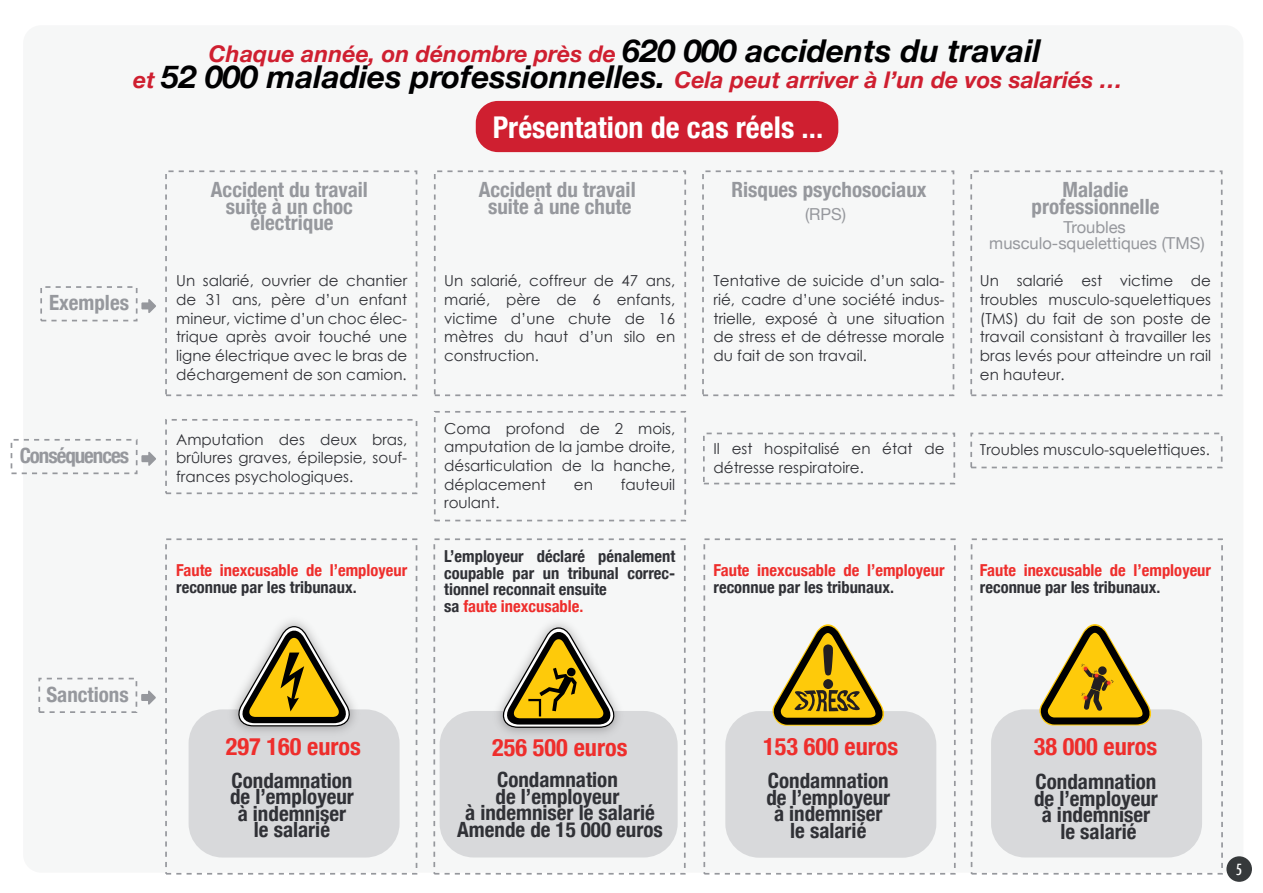
<style>
.page{position:relative;width:1263px;height:893px;background:#fff}
.page>*{position:absolute;margin:0;border:0;box-sizing:border-box;transform-origin:0 0}
.t1{font:700 condensed 30px "Helvetica Neue";color:#fff}
.t2{font:700 condensed 24.3px "Helvetica Neue";color:#ee2e2c}
.t3{font:italic 700 22.95px/26.2px "Helvetica Neue";color:#cf1f30;text-align:center}
.t4{font:700 condensed 21px/16.5px "Helvetica Neue";color:#303136;text-align:center}
.t5{font:700 condensed 21px/16.5px "Helvetica Neue";color:#96989d;text-align:center}
.t6{font:700 condensed 21px "Helvetica Neue";letter-spacing:-.05em;color:#96989d}
.t7{font:700 condensed 16.5px/16.5px "Helvetica Neue";color:#303136}
.t8{font:700 condensed 16.5px "Helvetica Neue";color:#ee2e2c}
.t9{font:16.5px/16.5px "Helvetica Neue";color:#96989d;text-align:center}
.t10{font:15.15px/18.8px "Century Gothic";color:#303136;text-align:justify}
.t11{font:500 condensed 15px "Futura";color:#fff}
.s1{font-size:31.5px;color:#000001}
.s2{color:#ee2e2c}
</style>
<div class="page">
<div style="left:23px;top:25px;width:1220px;height:848px;background:#f6f7f7;border-radius:18px"></div>
<div style="left:1226px;top:856px;width:26px;height:26px;background:#36393b;border-radius:50%"></div>
<div style="left:189px;top:709px;width:211px;height:148px;background:#d8d9db;border-radius:34px"></div>
<div style="left:725px;top:711px;width:211px;height:147px;background:#d8d9db;border-radius:34px"></div>
<div style="left:991px;top:709px;width:211px;height:148px;background:#d8d9db;border-radius:34px"></div>
<div style="left:440px;top:711px;width:238px;height:146px;background:#d8d9db;border-radius:34px"></div>
<div style="left:476px;top:101px;width:362px;height:51px;background:#cf1f30;border-radius:22px"></div>
<div style="left:165px;top:170px;width:252px;height:226px;border:2px dashed #96989d"></div>
<div style="left:165px;top:538px;width:252px;height:337px;border:2px dashed #96989d"></div>
<div style="left:433px;top:538px;width:253px;height:337px;border:2px dashed #96989d"></div>
<div style="left:703px;top:538px;width:253px;height:337px;border:2px dashed #96989d"></div>
<div style="left:971px;top:538px;width:252px;height:337px;border:2px dashed #96989d"></div>
<div style="left:165px;top:419px;width:252px;height:75px;border:2px dashed #96989d"></div>
<div style="left:703px;top:433px;width:252px;height:51px;border:2px dashed #96989d"></div>
<div style="left:970px;top:433px;width:252px;height:35px;border:2px dashed #96989d"></div>
<div style="left:434px;top:411px;width:252px;height:110px;border:2px dashed #96989d"></div>
<div style="left:434px;top:170px;width:252px;height:226px;border:2px dashed #96989d"></div>
<div style="left:702px;top:170px;width:252px;height:226px;border:2px dashed #96989d"></div>
<div style="left:970px;top:170px;width:252px;height:226px;border:2px dashed #96989d"></div>
<svg style="left:141px;top:691px;width:15px;height:14px"></svg>
<div style="left:38px;top:678px;width:99px;height:35px;border:2px dashed #96989d"></div>
<svg style="left:141px;top:452px;width:15px;height:14px"></svg>
<div style="left:11px;top:439px;width:127px;height:35px;border:2px dashed #96989d"></div>
<svg style="left:141px;top:299px;width:15px;height:14px"></svg>
<div style="left:40px;top:286px;width:98px;height:35px;border:2px dashed #96989d"></div>
<svg style="left:1038px;top:624px;width:114px;height:101px"></svg>
<svg style="left:772px;top:624px;width:112px;height:102px"></svg>
<img style="left:224px;top:621px;width:140px;height:111px">
<svg style="left:237px;top:626px;width:114px;height:100px"></svg>
<svg style="left:502px;top:627px;width:113px;height:101px"></svg>
<h3 class="t3" style="left:133px;top:40px;width:991px">Chaque année, on dénombre près de <span class="s1">620 000 accidents du travail<br></span>et <span class="s1">52 000 maladies professionnelles.</span> Cela peut arriver à l’un de vos salariés …</h3>
<h1 class="t1" style="left:493px;top:111px;width:332px">Présentation de cas réels ...</h1>
<h3 class="t5" style="left:49px;top:294px;width:82px">Exemples</h3>
<h3 class="t6" style="left:20px;top:444px;width:111px">Conséquences</h3>
<h3 class="t5" style="left:211px;top:181px;width:158px">Accident du travail suite à un choc électrique</h3>
<h3 class="t5" style="left:479px;top:181px;width:158px">Accident du travail suite à une chute</h3>
<h3 class="t5" style="left:731px;top:181px;width:197px">Risques psychosociaux</h3>
<h3 class="t5" style="left:1031px;top:181px;width:129px">Maladie professionnelle</h3>
<p class="t9" style="left:805px;top:207px;width:43px">(RPS)</p>
<p class="t9" style="left:989px;top:220px;width:217px">Troubles musculo-squelettiques (TMS)</p>
<p class="t10" style="left:176px;top:273px;width:233px">Un salarié, ouvrier de chantier de 31 ans, père d’un enfant mineur, victime d’un choc élec&shy;trique après avoir touché une ligne électrique avec le bras de déchargement de son camion.</p>
<p class="t10" style="left:176px;top:431px;width:233px">Amputation des deux bras, brûlures graves, épilepsie, souf&shy;frances psychologiques.</p>
<p class="t8" style="left:176px;top:561px;width:233px">Faute inexcusable de l’employeur</p>
<p class="t7" style="left:176px;top:578px;width:182px">reconnue par les tribunaux.</p>
<p class="t10" style="left:444px;top:273px;width:233px">Un salarié, coffreur de 47 ans, marié, père de 6 enfants, victime d’une chute de 16 mètres du haut d’un silo en construction.</p>
<p class="t10" style="left:444px;top:420px;width:233px">Coma profond de 2 mois, amputation de la jambe droite, désarticulation de la hanche, déplacement</p>
<p class="t10" style="left:574px;top:476px;width:21px">en</p>
<p class="t10" style="left:621px;top:476px;width:56px">fauteuil</p>
<p class="t10" style="left:444px;top:495px;width:57px">roulant.</p>
<p class="t7" style="left:444px;top:548px;width:233px">L’employeur déclaré pénalement coupable par un tribunal correc&shy;tionnel reconnait ensuite<br>sa <span class="s2">faute inexcusable.</span></p>
<p class="t10" style="left:713px;top:272px;width:233px">Tentative de suicide d’un sala&shy;rié, cadre d’une société indus&shy;trielle, exposé à une situation de stress et de détresse morale du fait de son travail.</p>
<p class="t10" style="left:980px;top:273px;width:233px">Un salarié est victime de troubles musculo-squelettiques (TMS) du fait de son poste de travail consistant à travailler les bras levés pour atteindre un rail en hauteur.</p>
<p class="t10" style="left:713px;top:441px;width:233px">Il est hospitalisé en état de détresse respiratoire.</p>
<p class="t10" style="left:980px;top:441px;width:231px">Troubles musculo-squelettiques.</p>
<p class="t8" style="left:713px;top:561px;width:233px">Faute inexcusable de l’employeur</p>
<p class="t7" style="left:713px;top:578px;width:182px">reconnue par les tribunaux.</p>
<p class="t8" style="left:980px;top:561px;width:233px">Faute inexcusable de l’employeur</p>
<p class="t7" style="left:980px;top:578px;width:182px">reconnue par les tribunaux.</p>
<h3 class="t5" style="left:46px;top:686px;width:84px">Sanctions</h3>
<h2 class="t2" style="left:226px;top:733px;width:137px">297 160 euros</h2>
<h3 class="t4" style="left:230px;top:772px;width:125px">Condamnation de l’employeur à indemniser le salarié</h3>
<h2 class="t2" style="left:492px;top:734px;width:137px">256 500 euros</h2>
<h3 class="t4" style="left:457px;top:771px;width:207px">Condamnation<br>de l’employeur<br>à indemniser le salarié<br>Amende de 15 000 euros</h3>
<h2 class="t2" style="left:763px;top:733px;width:137px">153 600 euros</h2>
<h3 class="t4" style="left:766px;top:772px;width:125px">Condamnation de l’employeur à indemniser le salarié</h3>
<h2 class="t2" style="left:1034px;top:733px;width:125px">38 000 euros</h2>
<h3 class="t4" style="left:1034px;top:773px;width:125px">Condamnation de l’employeur à indemniser le salarié</h3>
<p class="t11" style="left:1236px;top:860px;width:8px">5</p>
</div>
